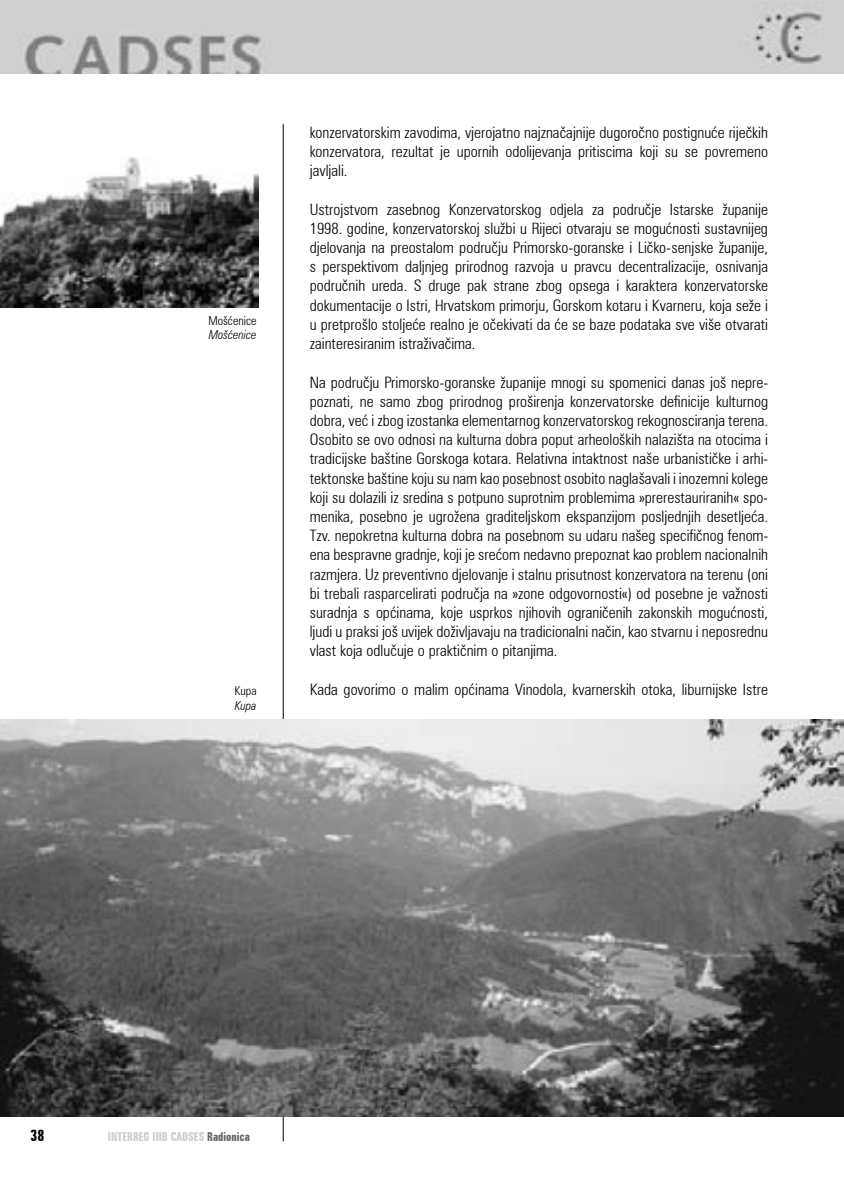
<style>
.page{position:relative;width:844px;height:1191px;background:#fff}
.page>*{position:absolute;margin:0;border:0;box-sizing:border-box;transform-origin:0 0}
.t1{font:300 condensed 15.75px/19.2px "Zurich BT";color:#000;text-align:justify}
.t2{font:700 extra-condensed 15.75px "Zurich BT";color:#000}
.t3{font:700 extra-condensed 12.25px "Zurich BT";color:#ccc}
.t4{font:300 condensed 12.25px "Zurich BT";color:#000}
.t5{font:italic 300 condensed 12.25px "Zurich BT";color:#000}
.s1{color:#666}
</style>
<div class="page">
<img style="left:0;top:0;width:843px;height:74px">
<hr style="left:283px;top:124px;width:1px;height:1017px;background:#000">
<img style="left:0;top:157px;width:258px;height:150px">
<img style="left:0;top:719px;width:843px;height:397px">
<p class="t4" style="left:208px;top:313px;width:50px">Mošæenice</p>
<p class="t5" style="left:209px;top:327px;width:49px">Mošæenice</p>
<p class="t4" style="left:234px;top:683px;width:23px">Kupa</p>
<p class="t5" style="left:235px;top:698px;width:23px">Kupa</p>
<p class="t1" style="left:310px;top:122px;width:459px">konzervatorskim zavodima, vjerojatno najznaèajnije dugoroèno postignuæe rijeèkih konzervatora, rezultat je upornih odolijevanja pritiscima koji su se povremeno javljali.</p>
<p class="t1" style="left:310px;top:199px;width:459px">Ustrojstvom zasebnog Konzervatorskog odjela za podruèje Istarske županije 1998. godine, konzervatorskoj službi u Rijeci otvaraju se moguænosti sustavnijeg djelovanja na preostalom podruèju Primorsko-goranske i Lièko-senjske županije, s perspektivom daljnjeg prirodnog razvoja u pravcu decentralizacije, osnivanja podruènih ureda. S druge pak strane zbog opsega i karaktera konzervatorske dokumentacije o Istri, Hrvatskom primorju, Gorskom kotaru i Kvarneru, koja seže i u pretprošlo stoljeæe realno je oèekivati da æe se baze podataka sve više otvarati zainteresiranim istraživaèima.</p>
<p class="t1" style="left:310px;top:372px;width:459px">Na podruèju Primorsko-goranske županije mnogi su spomenici danas još nepre&shy;poznati, ne samo zbog prirodnog proširenja konzervatorske definicije kulturnog dobra, veæ i zbog izostanka elementarnog konzervatorskog rekognosciranja terena.<br>Osobito se ovo odnosi na kulturna dobra poput arheoloških nalazišta na otocima i tradicijske baštine Gorskoga kotara. Relativna intaktnost naše urbanistièke i arhi&shy;tektonske baštine koju su nam kao posebnost osobito naglašavali i inozemni kolege koji su dolazili iz sredina s potpuno suprotnim problemima »prerestauriranih« spo&shy;menika, posebno je ugrožena graditeljskom ekspanzijom posljednjih desetljeæa.<br>Tzv. nepokretna kulturna dobra na posebnom su udaru našeg specifiènog fenom&shy;ena bespravne gradnje, koji je sreæom nedavno prepoznat kao problem nacionalnih razmjera. Uz preventivno djelovanje i stalnu prisutnost konzervatora na terenu (oni bi trebali rasparcelirati podruèja na »zone odgovornosti«) od posebne je važnosti suradnja s opæinama, koje usprkos njihovih ogranièenih zakonskih moguænosti, ljudi u praksi još uvijek doživljavaju na tradicionalni naèin, kao stvarnu i neposrednu vlast koja odluèuje o praktiènim o pitanjima.</p>
<p class="t1" style="left:310px;top:679px;width:459px">Kada govorimo o malim opæinama Vinodola, kvarnerskih otoka, liburnijske Istre</p>
<p class="t2" style="left:31px;top:1126px;width:15px">38</p>
<p class="t3" style="left:108px;top:1130px;width:143px">INTERREG IIIB CADSES <span class="s1">Radionica</span></p>
</div>
